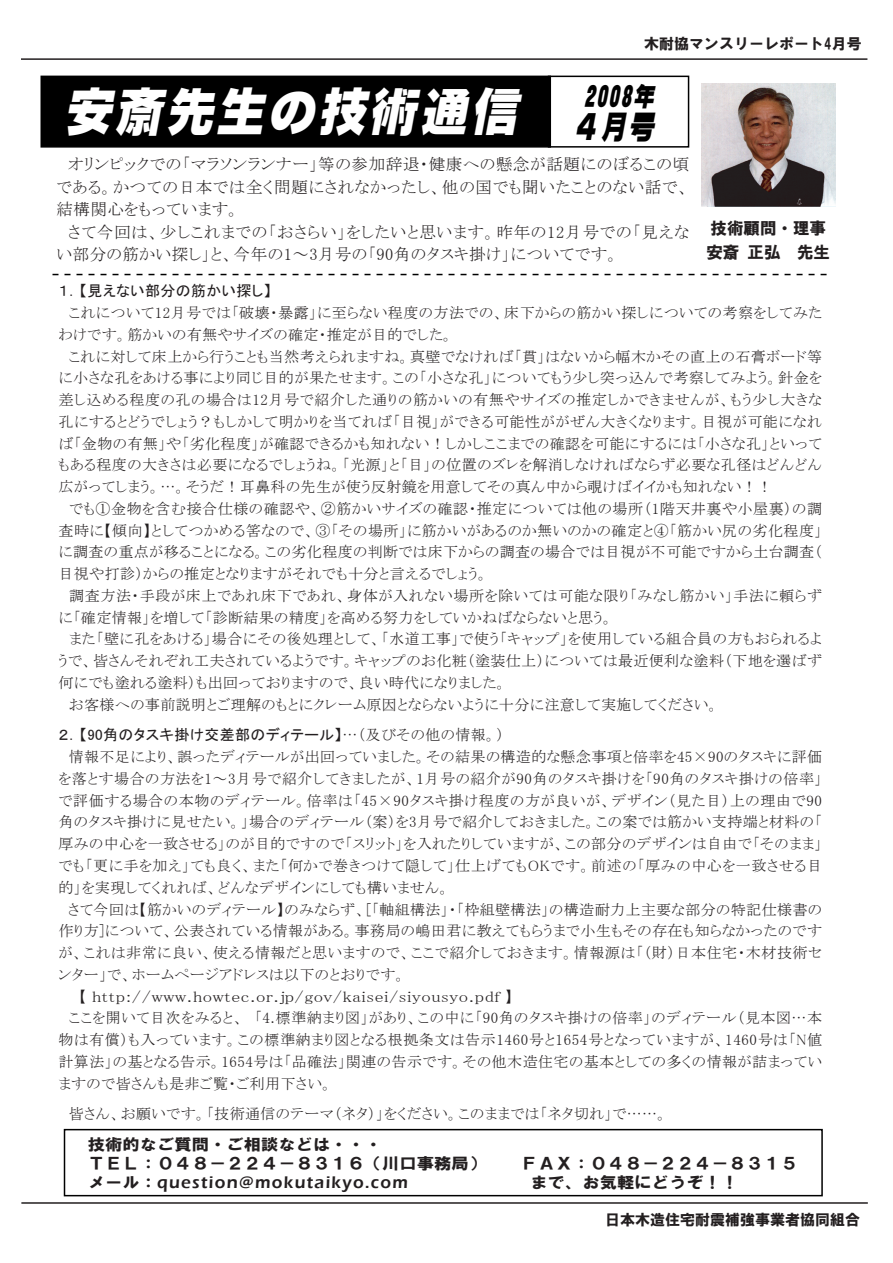
<style>
.page{position:relative;width:893px;height:1263px;background:#fff}
.page>*{position:absolute;margin:0;border:0;box-sizing:border-box;transform-origin:0 0}
.t1{font:italic 51.6px "NIS S10 83 pv RKSJ H";color:#fff;scale:.91 1}
.t2{font:italic 32.4px "NIS S10 83 pv RKSJ H";color:#000;scale:.79 1}
.t3{font:italic 25.95px "NIS S10 83 pv RKSJ H";color:#000;scale:.79 1}
.t4{font:600 17.25px "Eras ITC";letter-spacing:.075em;color:#231f20}
.t5{font:16.5px/22.5px "MSP Mincho";letter-spacing:.04em;color:#231f20;text-align:justify}
.t6{font:16.5px/24px "HG Soei Kakugothic UB";color:#231f20}
.t7{font:15.75px/18.8px "HG Soei Kakugothic UB";color:#231f20;scale:1.1 1}
.t8{font:15px/21.8px "MSP Mincho";letter-spacing:.025em;color:#231f20;text-align:justify}
.t9{font:15px "MSP Gothic";letter-spacing:.025em;color:#231f20}
.t10{font:15px "HG Soei Kakugothic UB";color:#231f20}
.s1{font-family:"MSP Mincho"}
.s2{font-family:"HG Soei Kakugothic UB";font-weight:400;font-size:15.75px}
</style>
<div class="page">
<hr style="left:21px;top:58px;width:846px;height:2px;background:#231f20">
<hr style="left:21px;top:1202px;width:847px;height:2px;background:#231f20">
<div style="left:548px;top:76px;width:141px;height:72px;border:2px solid #000"></div>
<div style="left:40px;top:76px;width:511px;height:72px;background:#000;border:2px solid #000"></div>
<img style="left:702px;top:83px;width:134px;height:124px">
<svg style="left:52px;top:274px;width:775px;height:1px"></svg>
<div style="left:64px;top:1129px;width:759px;height:67px;background:#fff;border:2px solid #000"></div>
<p class="t10" style="left:644px;top:36px;width:219px">木耐協マンスリーレポート4月号</p>
<h1 class="t1" style="left:63px;top:86px;width:510px">安斎先生の技術通信</h1>
<h3 class="t3" style="left:584px;top:83px;width:95px">2008年</h3>
<h2 class="t2" style="left:572px;top:111px;width:112px">４月号</h2>
<p class="t5" style="left:57px;top:153px;width:634px;text-indent:12px">オリンピックでの「マラソンランナー」等の参加辞退・健康への懸念が話題にのぼるこの頃である。かつての日本では全く問題にされなかったし、他の国でも聞いたことのない話で、結構関心をもっています。</p>
<p class="t5" style="left:57px;top:221px;width:634px;text-indent:12px">さて今回は、少しこれまでの「おさらい」をしたいと思います。昨年の12月号での「見えない部分の筋かい探し」と、今年の1～3月号の「90角のタスキ掛け」についてです。</p>
<p class="t6" style="left:706px;top:216px;width:125px">技術顧問・理事安斎正弘 先生</p>
<p class="t9" style="left:58px;top:284px;width:214px">１．【見えない部分の筋かい探し】</p>
<p class="t8" style="left:59px;top:302px;width:765px;text-indent:10px">これについて12月号では「破壊・暴露」に至らない程度の方法での、床下からの筋かい探しについての考察をしてみたわけです。筋かいの有無やサイズの確定・推定が目的でした。</p>
<p class="t8" style="left:59px;top:345px;width:765px;text-indent:10px">これに対して床上から行うことも当然考えられますね。真壁でなければ「貫」はないから幅木かその直上の石膏ボード等に小さな孔をあける事により同じ目的が果たせます。この「小さな孔」についてもう少し突っ込んで考察してみよう。針金を差し込める程度の孔の場合は12月号で紹介した通りの筋かいの有無やサイズの推定しかできませんが、もう少し大きな孔にするとどうでしょう？もしかして明かりを当てれば「目視」ができる可能性ががぜん大きくなります。目視が可能になれば「金物の有無」や「劣化程度」が確認できるかも知れない！しかしここまでの確認を可能にするには「小さな孔」といってもある程度の大きさは必要になるでしょうね。「光源」と「目」の位置のズレを解消しなければならず必要な孔径はどんどん広がってしまう。…。そうだ！耳鼻科の先生が使う反射鏡を用意してその真ん中から覗けばイイかも知れない！！</p>
<p class="t8" style="left:58px;top:498px;width:765px;text-indent:11px">でも①金物を含む接合仕様の確認や、②筋かいサイズの確認・推定については他の場所（1階天井裏や小屋裏）の調査時に【傾向】としてつかめる筈なので、③「その場所」に筋かいがあるのか無いのかの確定と④「筋かい尻の劣化程度」に調査の重点が移ることになる。この劣化程度の判断では床下からの調査の場合では目視が不可能ですから土台調査（目視や打診）からの推定となりますがそれでも十分と言えるでしょう。</p>
<p class="t8" style="left:58px;top:585px;width:765px;text-indent:11px">調査方法・手段が床上であれ床下であれ、身体が入れない場所を除いては可能な限り「みなし筋かい」手法に頼らずに「確定情報」を増して「診断結果の精度」を高める努力をしていかねばならないと思う。</p>
<p class="t8" style="left:69px;top:628px;width:754px">また「壁に孔をあける」場合にその後処理として、「水道工事」で使う「キャップ」を使用している組合員の方もおられるよ</p>
<p class="t8" style="left:58px;top:650px;width:765px">うで、皆さんそれぞれ工夫されているようです。キャップのお化粧（塗装仕上）については最近便利な塗料（下地を選ばず</p>
<p class="t8" style="left:58px;top:672px;width:450px">何にでも塗れる塗料）も出回っておりますので、良い時代になりました。</p>
<p class="t8" style="left:69px;top:693px;width:651px">お客様への事前説明とご理解のもとにクレーム原因とならないように十分に注意して実施してください。</p>
<p class="t9" style="left:58px;top:728px;width:447px">２．【90角のタスキ掛け交差部のディテール】<span class="s1">…（及びその他の情報。）</span></p>
<p class="t8" style="left:58px;top:746px;width:765px;text-indent:10px">情報不足により、誤ったディテールが出回っていました。その結果の構造的な懸念事項と倍率を45×90のタスキに評価を落とす場合の方法を1～3月号で紹介してきましたが、1月号の紹介が90角のタスキ掛けを「90角のタスキ掛けの倍率」で評価する場合の本物のディテール。倍率は「45×90タスキ掛け程度の方が良いが、デザイン（見た目）上の理由で90角のタスキ掛けに見せたい。」場合のディテール（案）を3月号で紹介しておきました。この案では筋かい支持端と材料の「厚みの中心を一致させる」のが目的ですので「スリット」を入れたりしていますが、この部分のデザインは自由で「そのまま」でも「更に手を加え」ても良く、また「何かで巻きつけて隠して」仕上げてもOKです。前述の「厚みの中心を一致させる目的」を実現してくれれば、どんなデザインにしても構いません。</p>
<p class="t8" style="left:68px;top:898px;width:755px">さて今回は【筋かいのディテール】のみならず、[「軸組構法」・「枠組壁構法」の構造耐力上主要な部分の特記仕様書の</p>
<p class="t8" style="left:59px;top:920px;width:765px">作り方]について、公表されている情報がある。事務局の嶋田君に教えてもらうまで小生もその存在も知らなかったのです</p>
<p class="t8" style="left:59px;top:942px;width:765px">が、これは非常に良い、使える情報だと思いますので、ここで紹介しておきます。情報源は「（財）日本住宅・木材技術セ</p>
<p class="t8" style="left:58px;top:963px;width:349px">ンター」で、ホームページアドレスは以下のとおりです。</p>
<p class="t8" style="left:79px;top:985px;width:435px">【 http://www.howtec.or.jp/gov/kaisei/siyousyo.pdf 】</p>
<p class="t8" style="left:69px;top:1007px;width:755px">ここを開いて目次をみると、 「4.標準納まり図」があり、この中に「90角のタスキ掛けの倍率」のディテール（見本図…本</p>
<p class="t8" style="left:58px;top:1029px;width:765px">物は有償）も入っています。この標準納まり図となる根拠条文は告示1460号と1654号となっていますが、1460号は「N値</p>
<p class="t8" style="left:58px;top:1050px;width:765px">計算法」の基となる告示。1654号は「品確法」関連の告示です。その他木造住宅の基本としての多くの情報が詰まってい</p>
<p class="t8" style="left:58px;top:1072px;width:275px">ますので皆さんも是非ご覧・ご利用下さい。</p>
<p class="t8" style="left:69px;top:1103px;width:600px">皆さん、お願いです。「技術通信のテーマ（ネタ）」をください。このままでは「ネタ切れ」で……。</p>
<p class="t7" style="left:88px;top:1135px;width:364px">技術的なご質問・ご相談などは・・・<br>ＴＥＬ：０４８－２２４－８３１６（川口事務局）</p>
<p class="t7" style="left:521px;top:1154px;width:253px">ＦＡＸ：０４８－２２４－８３１５</p>
<p class="t4" style="left:88px;top:1172px;width:322px"><span class="s2">メール：</span>question@mokutaikyo.com</p>
<p class="t7" style="left:531px;top:1173px;width:190px">まで、お気軽にどうぞ！！</p>
<p class="t10" style="left:605px;top:1212px;width:256px">日本木造住宅耐震補強事業者協同組合</p>
</div>
